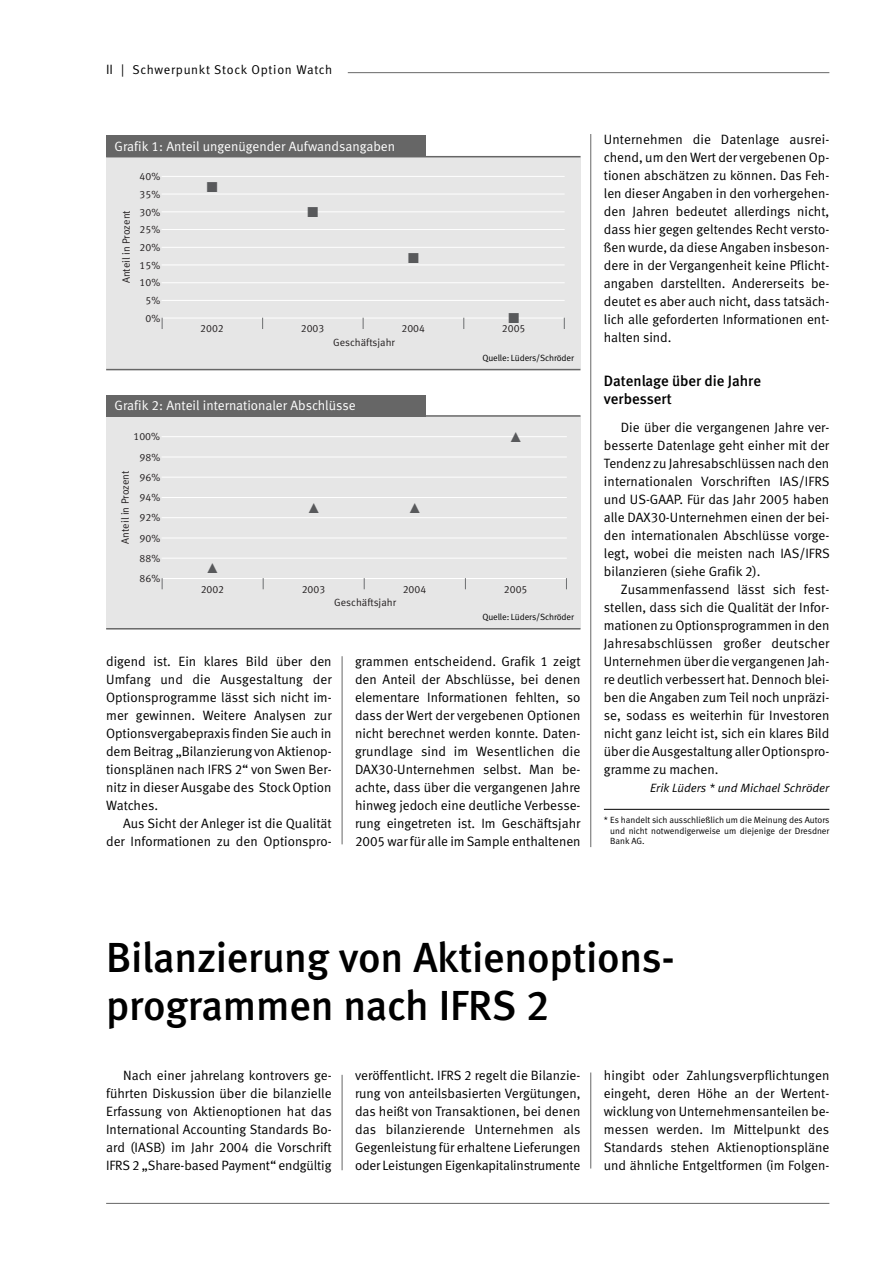
<style>
.page{position:relative;width:893px;height:1263px;background:#fff}
.page>*{position:absolute;margin:0;border:0;box-sizing:border-box;transform-origin:0 0}
.t1{font:42px/48px "Meta Medium LF";letter-spacing:-.005em;color:#000}
.t2{font:15px/18px "Meta Medium LF";color:#000}
.t3{font:13.5px/18px "Meta Normal LF";color:#000;text-align:justify}
.t4{font:13.5px "Meta Normal LF";color:#fff}
.t5{font:12.75px "Meta Normal LF";letter-spacing:.055em;color:#000}
.t6{font:italic 12px "Meta Normal LF";color:#000}
.t7{font:10.5px "Meta Normal LF";color:#231f20}
.t8{font:9px/10.5px "Meta Normal LF";letter-spacing:-.005em;color:#000;text-align:justify}
.s1{font-size:13.5px}
</style>
<div class="page">
<hr style="left:348px;top:72px;width:481px;height:1px;background:#666">
<hr style="left:106px;top:1203px;width:723px;height:1px;background:#666">
<hr style="left:604px;top:809px;width:225px;height:1px;background:#000">
<hr style="left:342px;top:656px;width:1px;height:188px;background:#666">
<div style="left:106px;top:157px;width:474px;height:212px;background:#e6e6e6"></div>
<hr style="left:162px;top:318px;width:402px;height:1px;background:#fff">
<hr style="left:162px;top:300px;width:402px;height:1px;background:#fff">
<hr style="left:162px;top:282px;width:402px;height:1px;background:#fff">
<hr style="left:162px;top:265px;width:402px;height:1px;background:#fff">
<hr style="left:162px;top:247px;width:402px;height:1px;background:#fff">
<hr style="left:162px;top:229px;width:402px;height:1px;background:#fff">
<hr style="left:162px;top:211px;width:402px;height:1px;background:#fff">
<hr style="left:162px;top:194px;width:402px;height:1px;background:#fff">
<hr style="left:162px;top:176px;width:402px;height:1px;background:#fff">
<div style="left:106px;top:136px;width:319px;height:21px;background:#666"></div>
<hr style="left:106px;top:156px;width:474px;height:1px;background:#666">
<hr style="left:106px;top:369px;width:474px;height:1px;background:#666">
<div style="left:106px;top:416px;width:474px;height:212px;background:#e6e6e6"></div>
<hr style="left:162px;top:578px;width:405px;height:1px;background:#fff">
<hr style="left:162px;top:558px;width:405px;height:1px;background:#fff">
<hr style="left:162px;top:538px;width:405px;height:1px;background:#fff">
<hr style="left:162px;top:517px;width:405px;height:1px;background:#fff">
<hr style="left:162px;top:497px;width:405px;height:1px;background:#fff">
<hr style="left:162px;top:477px;width:405px;height:1px;background:#fff">
<hr style="left:162px;top:457px;width:405px;height:1px;background:#fff">
<hr style="left:162px;top:436px;width:405px;height:1px;background:#fff">
<div style="left:106px;top:395px;width:319px;height:21px;background:#666"></div>
<hr style="left:106px;top:415px;width:474px;height:2px;background:#666">
<hr style="left:106px;top:628px;width:474px;height:2px;background:#666">
<hr style="left:590px;top:134px;width:1px;height:713px;background:#666">
<hr style="left:590px;top:1073px;width:1px;height:96px;background:#666">
<hr style="left:342px;top:1075px;width:1px;height:95px;background:#666">
<svg style="left:509px;top:317px;width:10px;height:2px"></svg>
<p class="t5" style="left:106px;top:65px;width:228px"><span class="s1">II</span> | Schwerpunkt Stock Option Watch</p>
<p class="t4" style="left:115px;top:141px;width:282px">Grafik 1: Anteil ungenügender Aufwandsangaben</p>
<p class="t7" style="left:140px;top:173px;width:22px">40%</p>
<p class="t7" style="left:122px;top:283px;width:74px;rotate:-90deg">Anteil in Prozent</p>
<p class="t7" style="left:140px;top:190px;width:22px">35%</p>
<p class="t7" style="left:140px;top:208px;width:22px">30%</p>
<p class="t7" style="left:140px;top:226px;width:22px">25%</p>
<p class="t7" style="left:140px;top:243px;width:22px">20%</p>
<p class="t7" style="left:140px;top:261px;width:22px">15%</p>
<p class="t7" style="left:140px;top:279px;width:22px">10%</p>
<p class="t7" style="left:145px;top:297px;width:16px">5%</p>
<p class="t7" style="left:145px;top:314px;width:16px">0%</p>
<p class="t7" style="left:200px;top:325px;width:25px">2002</p>
<p class="t7" style="left:301px;top:325px;width:25px">2003</p>
<p class="t7" style="left:401px;top:325px;width:25px">2004</p>
<p class="t7" style="left:502px;top:325px;width:25px">2005</p>
<p class="t7" style="left:333px;top:338px;width:63px">Geschäftsjahr</p>
<p class="t8" style="left:482px;top:353px;width:93px">Quelle: Lüders/Schröder</p>
<p class="t4" style="left:115px;top:400px;width:242px">Grafik 2: Anteil internationaler Abschlüsse</p>
<p class="t7" style="left:133px;top:433px;width:28px">100%</p>
<p class="t7" style="left:121px;top:544px;width:74px;rotate:-90deg">Anteil in Prozent</p>
<p class="t7" style="left:140px;top:453px;width:22px">98%</p>
<p class="t7" style="left:140px;top:473px;width:22px">96%</p>
<p class="t7" style="left:140px;top:494px;width:22px">94%</p>
<p class="t7" style="left:140px;top:514px;width:22px">92%</p>
<p class="t7" style="left:140px;top:534px;width:22px">90%</p>
<p class="t7" style="left:140px;top:554px;width:22px">88%</p>
<p class="t7" style="left:140px;top:575px;width:22px">86%</p>
<p class="t7" style="left:201px;top:585px;width:25px">2002</p>
<p class="t7" style="left:302px;top:585px;width:25px">2003</p>
<p class="t7" style="left:403px;top:585px;width:25px">2004</p>
<p class="t7" style="left:504px;top:585px;width:25px">2005</p>
<p class="t7" style="left:334px;top:599px;width:63px">Geschäftsjahr</p>
<p class="t8" style="left:482px;top:613px;width:93px">Quelle: Lüders/Schröder</p>
<p class="t3" style="left:106px;top:653px;width:227px">digend ist. Ein klares Bild über den Umfang und die Ausgestaltung der Optionsprogramme lässt sich nicht im&shy;mer gewinnen. Weitere Analysen zur Optionsvergabepraxis finden Sie auch in dem Beitrag „Bilanzierung von Aktienop&shy;tionsplänen nach IFRS 2“ von Swen Ber&shy;nitz in dieser Ausgabe des Stock Option Watches.</p>
<p class="t3" style="left:106px;top:815px;width:227px;text-align:right">Aus Sicht der Anleger ist die Qualität der Informationen zu den Optionspro-</p>
<p class="t3" style="left:355px;top:653px;width:227px">grammen entscheidend. Grafik 1 zeigt den Anteil der Abschlüsse, bei denen elementare Informationen fehlten, so dass der Wert der vergebenen Optionen nicht berechnet werden konnte. Daten&shy;grundlage sind im Wesentlichen die DAX30-Unternehmen selbst. Man be&shy;achte, dass über die vergangenen Jahre hinweg jedoch eine deutliche Verbesse&shy;rung eingetreten ist. Im Geschäftsjahr 2005 war für alle im Sample enthaltenen</p>
<p class="t3" style="left:604px;top:131px;width:227px">Unternehmen die Datenlage ausrei&shy;chend, um den Wert der vergebenen Op&shy;tionen abschätzen zu können. Das Feh&shy;len dieser Angaben in den vorhergehen&shy;den Jahren bedeutet allerdings nicht, dass hier gegen geltendes Recht versto&shy;ßen wurde, da diese Angaben insbeson&shy;dere in der Vergangenheit keine Pflicht&shy;angaben darstellten. Andererseits be&shy;deutet es aber auch nicht, dass tatsäch&shy;lich alle geforderten Informationen ent&shy;halten sind.</p>
<p class="t2" style="left:604px;top:373px;width:159px">Datenlage über die Jahre verbessert</p>
<p class="t3" style="left:604px;top:419px;width:227px;text-indent:17px">Die über die vergangenen Jahre ver&shy;besserte Datenlage geht einher mit der Tendenz zu Jahresabschlüssen nach den internationalen Vorschriften IAS/IFRS und US-GAAP. Für das Jahr 2005 haben alle DAX30-Unternehmen einen der bei&shy;den internationalen Abschlüsse vorge&shy;legt, wobei die meisten nach IAS/IFRS bilanzieren (siehe Grafik 2).</p>
<p class="t3" style="left:604px;top:581px;width:227px;text-indent:17px">Zusammenfassend lässt sich fest&shy;stellen, dass sich die Qualität der Infor&shy;mationen zu Optionsprogrammen in den Jahresabschlüssen großer deutscher Unternehmen über die vergangenen Jah&shy;re deutlich verbessert hat. Dennoch blei&shy;ben die Angaben zum Teil noch unpräzi&shy;se, sodass es weiterhin für Investoren nicht ganz leicht ist, sich ein klares Bild über die Ausgestaltung aller Optionspro&shy;gramme zu machen.</p>
<p class="t6" style="left:650px;top:784px;width:181px">Erik Lüders * und Michael Schröder</p>
<p class="t8" style="left:610px;top:815px;width:221px;text-indent:-6px">* Es handelt sich ausschließlich um die Meinung des Autors und nicht notwendigerweise um diejenige der Dresdner Bank AG.</p>
<h1 class="t1" style="left:106px;top:937px;width:570px">Bilanzierung von Aktienoptions&shy;programmen nach IFRS 2</h1>
<p class="t3" style="left:106px;top:1067px;width:227px;text-indent:17px">Nach einer jahrelang kontrovers ge&shy;führten Diskussion über die bilanzielle Erfassung von Aktienoptionen hat das International Accounting Standards Bo&shy;ard (IASB) im Jahr 2004 die Vorschrift IFRS 2 „Share-based Payment“ endgültig</p>
<p class="t3" style="left:355px;top:1067px;width:227px">veröffentlicht. IFRS 2 regelt die Bilanzie&shy;rung von anteilsbasierten Vergütungen, das heißt von Transaktionen, bei denen das bilanzierende Unternehmen als Gegenleistung für erhaltene Lieferungen oder Leistungen Eigen kapitalinstrumente</p>
<p class="t3" style="left:604px;top:1067px;width:227px">hingibt oder Zahlungsverpflichtungen eingeht, deren Höhe an der Wert ent - wicklung von Unter nehmens anteilen be&shy;messen werden. Im Mittelpunkt des Standards stehen Aktien options pläne und ähnliche Entgeltformen (im Folgen-</p>
</div>
